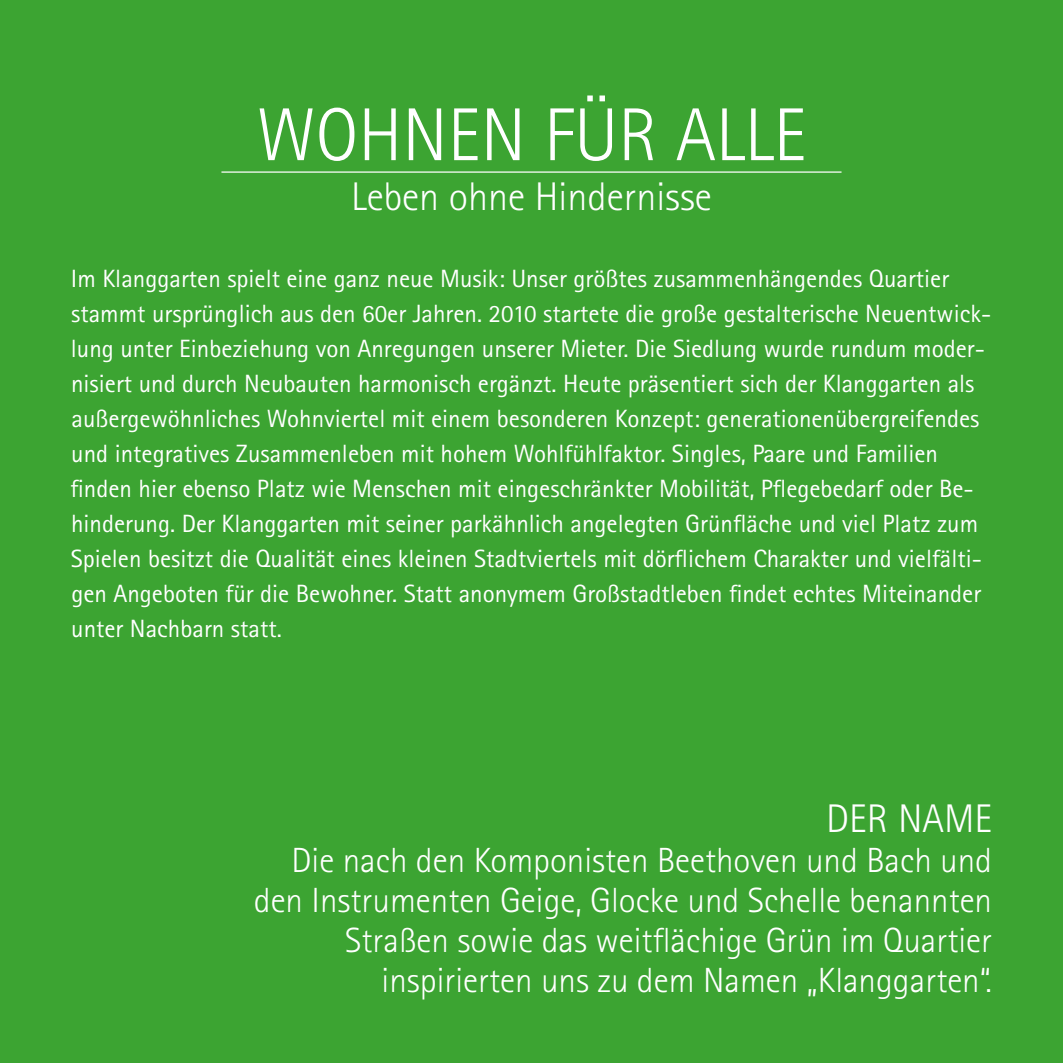
<style>
.page{position:relative;width:1063px;height:1063px;background:#3ca432}
.page>*{position:absolute;margin:0;border:0;box-sizing:border-box;transform-origin:0 0}
.t1{font:300 75px "Rotis Sans Serif";color:#fff}
.t2{font:300 40px "Rotis Sans Serif";color:#fff}
.t3{font:300 35px/40px "Rotis Sans Serif";color:#fff;text-align:right}
.t4{font:25px/35px "Rotis Sans Serif";color:#fff}
</style>
<div class="page">
<hr style="left:221px;top:171px;width:621px;height:2px;background:#fff">
<h1 class="t1" style="left:257px;top:92px;width:551px">WOHNEN FÜR ALLE</h1>
<h2 class="t2" style="left:351px;top:174px;width:362px">Leben ohne Hindernisse</h2>
<p class="t4" style="left:70px;top:260px;width:922px">Im Klanggarten spielt eine ganz neue Musik: Unser größtes zusammenhängendes Quartier stammt ursprünglich aus den 60er Jahren. 2010 startete die große gestalterische Neuentwick&shy;lung unter Einbeziehung von Anregungen unserer Mieter. Die Siedlung wurde rundum moder&shy;nisiert und durch Neubauten harmonisch ergänzt. Heute präsentiert sich der Klanggarten als außergewöhnliches Wohnviertel mit einem besonderen Konzept: generationenübergreifendes und integratives Zusammenleben mit hohem Wohlfühlfaktor. Singles, Paare und Familien finden hier ebenso Platz wie Menschen mit eingeschränkter Mobilität, Pflegebedarf oder Be&shy;hinderung. Der Klanggarten mit seiner parkähnlich angelegten Grünfläche und viel Platz zum Spielen besitzt die Qualität eines kleinen Stadtviertels mit dörflichem Charakter und vielfälti&shy;gen Angeboten für die Bewohner. Statt anonymem Großstadtleben findet echtes Miteinander unter Nachbarn statt.</p>
<h2 class="t2" style="left:826px;top:796px;width:167px">DER NAME</h2>
<h3 class="t3" style="left:254px;top:840px;width:740px">Die nach den Komponisten Beethoven und Bach und den Instrumenten Geige, Glocke und Schelle benannten Straßen sowie das weitflächige Grün im Quartier inspirierten uns zu dem Namen „Klanggarten“.</h3>
</div>
